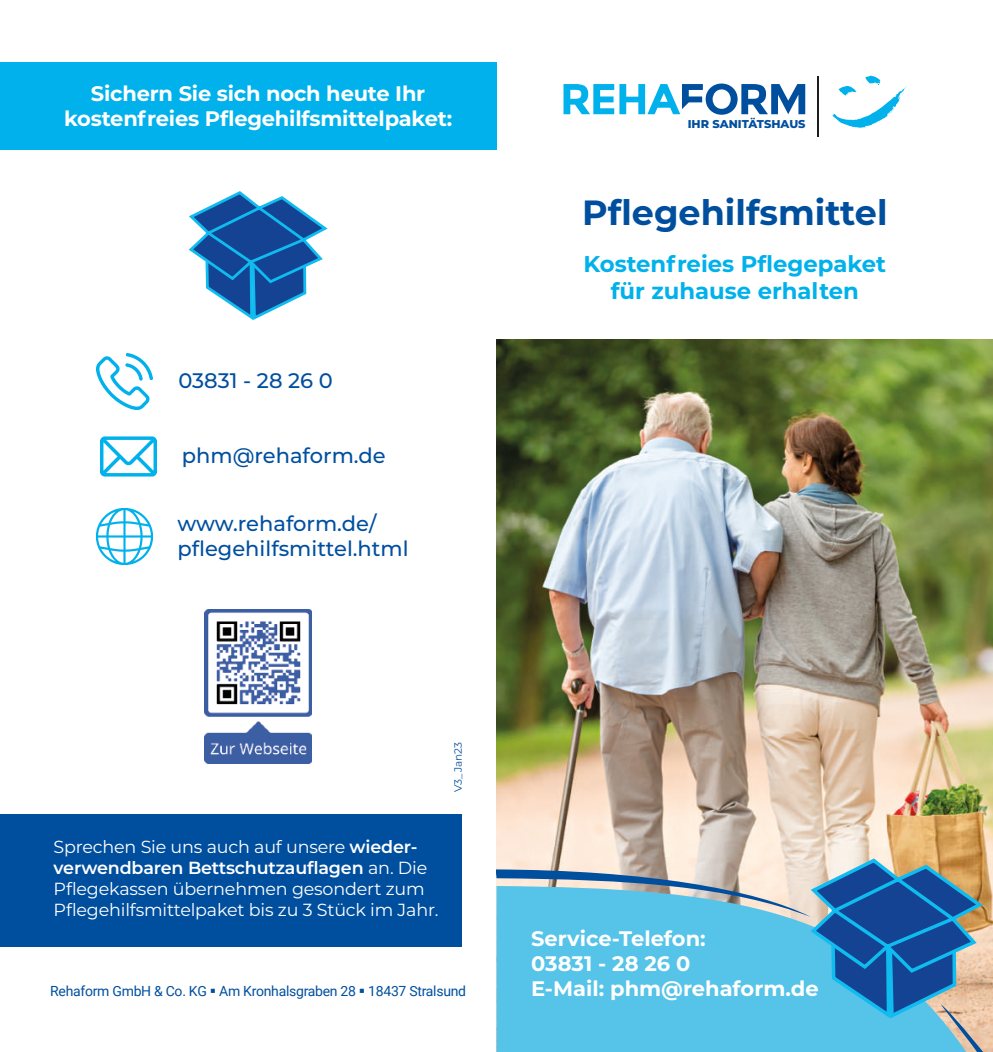
<style>
.page{position:relative;width:993px;height:1052px;background:#fff}
.page>*{position:absolute;margin:0;border:0;box-sizing:border-box;transform-origin:0 0}
.t1{font:700 35px "Montserrat";color:#004f9f}
.t2{font:700 22.75px/27.3px "Montserrat";color:#00b1eb;text-align:center}
.t3{font:700 21px/25.2px "Montserrat";letter-spacing:-.01em;color:#fff}
.t4{font:500 21px/25.2px "Montserrat";color:#004f9f}
.t5{font:17.5px/21px "Montserrat";letter-spacing:-.01em;color:#fff}
.t6{font:14px "Roboto";letter-spacing:-.02em;color:#004f9f}
.t7{font:800 11.38px "Montserrat";color:#004f9f}
.t8{font:10.5px "Montserrat";color:#004f9f}
.s1{font-weight:600}
</style>
<div class="page">
<img style="left:496px;top:339px;width:496px;height:519px">
<div style="left:0;top:814px;width:461px;height:132px;background:#004f9f"></div>
<div style="left:0;top:62px;width:496px;height:88px;background:#00b1eb"></div>
<svg style="left:563px;top:84px;width:242px;height:31px"></svg>
<svg style="left:832px;top:76px;width:74px;height:52px"></svg>
<hr style="left:817px;top:76px;width:2px;height:60px;background:#1d1d1b">
<svg style="left:496px;top:858px;width:496px;height:194px;background:#64afcf"></svg>
<img style="left:100px;top:436px;width:56px;height:41px">
<img style="left:97px;top:508px;width:56px;height:56px">
<svg style="left:189px;top:191px;width:138px;height:129px"></svg>
<img style="left:97px;top:354px;width:56px;height:56px">
<svg style="left:206px;top:763px;width:105px;height:1px"></svg>
<img style="left:204px;top:609px;width:108px;height:154px">
<p class="t3" style="left:64px;top:80px;width:389px;text-align:center">Sichern Sie sich noch heute Ihr kostenfreies Pflegehilfsmittelpaket:</p>
<p class="t4" style="left:178px;top:367px;width:156px">03831 - 28 26 0</p>
<p class="t4" style="left:182px;top:442px;width:205px">phm@rehaform.de</p>
<p class="t4" style="left:177px;top:510px;width:233px">www.rehaform.de/ pflegehilfsmittel.html</p>
<p class="t7" style="left:687px;top:116px;width:119px">IHR SANITÄTSHAUS</p>
<h1 class="t1" style="left:582px;top:187px;width:307px">Pflegehilfsmittel</h1>
<h2 class="t2" style="left:583px;top:249px;width:304px">Kostenfreies Pflegepaket für zuhause erhalten</h2>
<p class="t8" style="left:450px;top:792px;width:51px;rotate:-90deg">V3_Jan23</p>
<p class="t5" style="left:54px;top:836px;width:386px">Sprechen Sie uns auch auf unsere <span class="s1">wieder&shy;verwendbaren Bettschutzauflagen</span> an. Die Pflegekassen übernehmen gesondert zum Pflegehilfsmittelpaket bis zu 3 Stück im Jahr.</p>
<p class="t6" style="left:50px;top:981px;width:417px">Rehaform GmbH &amp; Co. KG ▪ Am Kronhalsgraben 28 ▪ 18437 Stralsund</p>
<p class="t3" style="left:531px;top:925px;width:289px">Service-Telefon:<br>03831 - 28 26 0<br>E-Mail: phm@rehaform.de</p>
</div>
